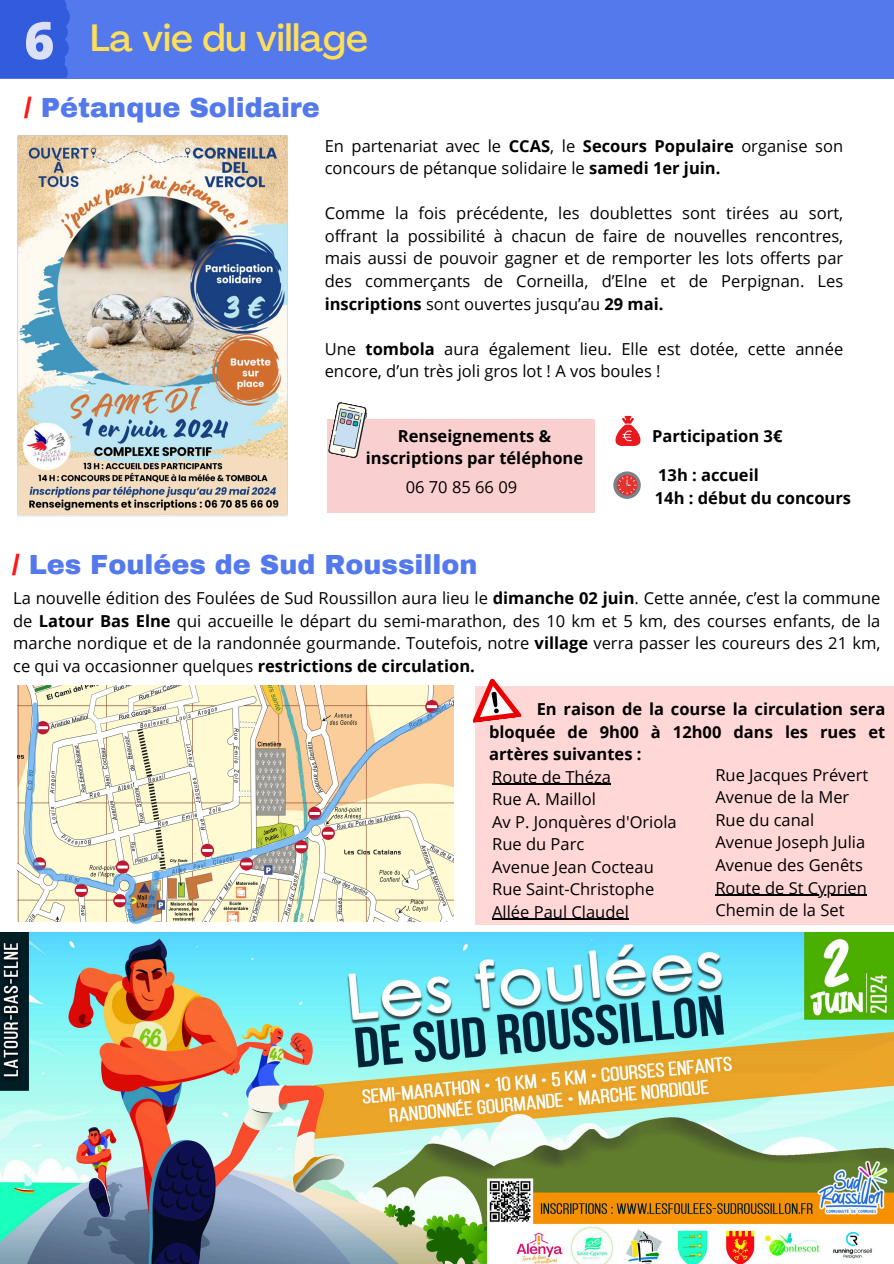
<style>
.page{position:relative;width:894px;height:1264px;background:#fff}
.page>*{position:absolute;margin:0;border:0;box-sizing:border-box;transform-origin:0 0}
.t1{font:800 51.6px "Open Sans";color:#dce1f6}
.t2{font:500 37.5px "Agrandir";color:#ffde59}
.t3{font:900 27px "Archivo";color:#5379ed}
.t4{font:16.5px/22.5px "Open Sans";color:#000}
.t5{font:700 16.5px/22.5px "Open Sans";color:#000;text-align:justify}
.s1{color:#ff1616}
.s2{font-weight:700}
</style>
<div class="page">
<div style="left:0;top:0;width:893px;height:78px;background:#5379ed"></div>
<div style="left:0;top:0;width:70px;height:78px;background:#315cde"></div>
<img style="left:18px;top:135px;width:269px;height:382px">
<img style="left:18px;top:685px;width:435px;height:236px">
<svg style="left:113px;top:894px;width:13px;height:13px"></svg>
<div style="left:425px;top:700px;width:13px;height:13px;background:#be1931;border-radius:50%"></div>
<svg style="left:426px;top:705px;width:11px;height:3px"></svg>
<svg style="left:154px;top:708px;width:294px;height:171px;background:#e3d8bb"></svg>
<svg style="left:32px;top:705px;width:104px;height:199px;background:#e9e5cd"></svg>
<svg style="left:125px;top:870px;width:34px;height:54px;background:#a1a1a0"></svg>
<img style="left:0;top:932px;width:893px;height:331px">
<div style="left:475px;top:685px;width:418px;height:239px;background:#ffd7d7"></div>
<svg style="left:473px;top:679px;width:49px;height:44px"></svg>
<hr style="left:492px;top:783px;width:118px;height:2px;background:#000">
<hr style="left:492px;top:918px;width:136px;height:2px;background:#000">
<hr style="left:715px;top:894px;width:151px;height:1px;background:#000">
<div style="left:327px;top:419px;width:268px;height:93px;background:#facfd0"></div>
<svg style="left:328px;top:402px;width:39px;height:56px"></svg>
<svg style="left:615px;top:416px;width:25px;height:30px"></svg>
<svg style="left:613px;top:471px;width:27px;height:27px"></svg>
<svg style="left:616px;top:475px;width:21px;height:20px"></svg>
<svg style="left:617px;top:476px;width:19px;height:18px"></svg>
<p class="t1" style="left:24px;top:4px;width:32px">6</p>
<p class="t2" style="left:90px;top:22px;width:279px">La vie du village</p>
<p class="t3" style="left:24px;top:94px;width:297px"><span class="s1">/</span> Pétanque Solidaire</p>
<p class="t4" style="left:324px;top:134px;width:520px">En partenariat avec le <span class="s2">CCAS</span>, le <span class="s2">Secours Populaire</span> organise son concours de pétanque solidaire le <span class="s2">samedi 1er juin.</span></p>
<p class="t4" style="left:324px;top:202px;width:520px;text-align:justify">Comme la fois précédente, les doublettes sont tirées au sort, offrant la possibilité à chacun de faire de nouvelles rencontres, mais aussi de pouvoir gagner et de remporter les lots offerts par des commerçants de Corneilla, d’Elne et de Perpignan. Les <span class="s2">inscriptions</span> sont ouvertes jusqu’au <span class="s2">29 mai.</span></p>
<p class="t4" style="left:324px;top:337px;width:520px">Une <span class="s2">tombola</span> aura également lieu. Elle est dotée, cette année encore, d’un très joli gros lot ! A vos boules !</p>
<p class="t5" style="left:366px;top:424px;width:219px;text-align:center">Renseignements &amp; inscriptions par téléphone</p>
<p class="t4" style="left:405px;top:475px;width:113px">06 70 85 66 09</p>
<p class="t3" style="left:12px;top:550px;width:467px"><span class="s1">/</span> Les Foulées de Sud Roussillon</p>
<p class="t5" style="left:652px;top:424px;width:132px">Participation 3€</p>
<p class="t5" style="left:658px;top:463px;width:102px">13h : accueil</p>
<p class="t5" style="left:654px;top:487px;width:198px">14h : début du concours</p>
<h3 class="t4" style="left:13px;top:586px;width:868px;text-align:justify">La nouvelle édition des Foulées de Sud Roussillon aura lieu le <span class="s2">dimanche 02 juin</span>. Cette année, c’est la commune de <span class="s2">Latour Bas Elne</span> qui accueille le départ du semi-marathon, des 10 km et 5 km, des courses enfants, de la marche nordique et de la randonnée gourmande. Toutefois, notre <span class="s2">village</span> verra passer les coureurs des 21 km, ce qui va occasionner quelques <span class="s2">restrictions de circulation.</span></h3>
<p class="t5" style="left:489px;top:697px;width:397px;text-indent:48px">En raison de la course la circulation sera bloquée de 9h00 à 12h00 dans les rues et artères suivantes :</p>
<p class="t4" style="left:492px;top:765px;width:120px">Route de Théza</p>
<p class="t4" style="left:492px;top:787px;width:105px">Rue A. Maillol</p>
<p class="t4" style="left:492px;top:810px;width:186px">Av P. Jonquères d'Oriola</p>
<p class="t4" style="left:492px;top:832px;width:94px">Rue du Parc</p>
<p class="t4" style="left:492px;top:855px;width:163px">Avenue Jean Cocteau</p>
<h3 class="t4" style="left:492px;top:877px;width:164px">Rue Saint-Christophe</h3>
<p class="t4" style="left:492px;top:900px;width:138px">Allée Paul Claudel</p>
<h3 class="t4" style="left:715px;top:763px;width:154px">Rue Jacques Prévert</h3>
<p class="t4" style="left:715px;top:785px;width:135px">Avenue de la Mer</p>
<h3 class="t4" style="left:715px;top:808px;width:100px">Rue du canal</h3>
<h2 class="t4" style="left:715px;top:830px;width:151px">Avenue Joseph Julia</h2>
<p class="t4" style="left:715px;top:853px;width:149px">Avenue des Genêts</p>
<p class="t4" style="left:715px;top:875px;width:153px">Route de St Cyprien</p>
<p class="t4" style="left:715px;top:898px;width:131px">Chemin de la Set</p>
</div>
